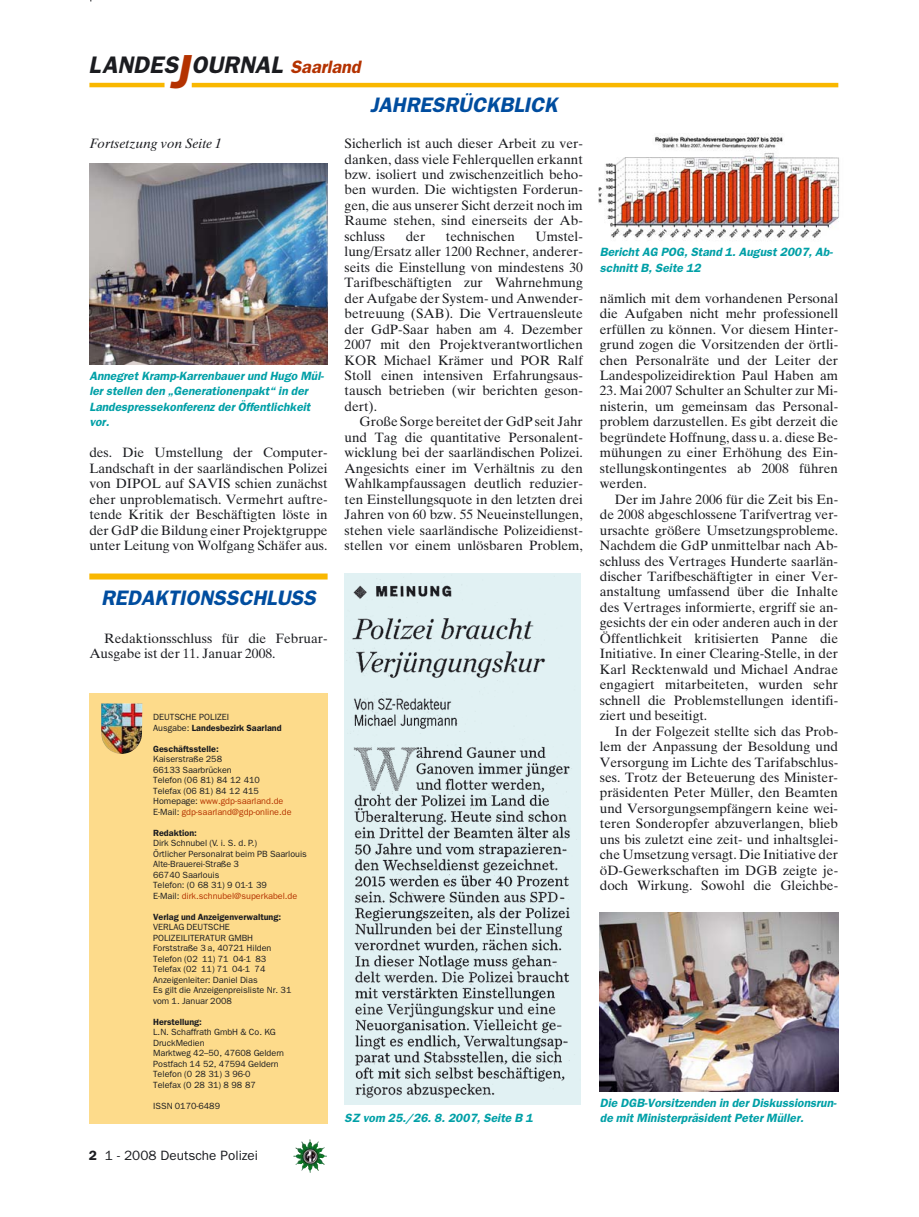
<style>
.page{position:relative;width:919px;height:1217px;background:#fff}
.page>*{position:absolute;margin:0;border:0;box-sizing:border-box;transform-origin:0 0}
.t1{font:italic 600 24px "Franklin Gothic";color:#1b1c20}
.t2{font:italic 600 21px "Franklin Gothic";color:#004d9f}
.t3{font:13.5px/15.5px "Times Ten";color:#1b1c20;text-align:justify}
.t4{font:13.5px "Franklin Gothic";color:#1b1c20}
.t5{font:italic 13.5px "Times Ten";color:#1b1c20}
.t6{font:italic 600 12px/15.5px "Franklin Gothic";color:#00a0a7}
.t7{font:9px/10.5px "Franklin Gothic";color:#1b1c20}
.t8{font:600 9px "Franklin Gothic";color:#1b1c20}
.s1{font-size:48px;color:#b43200}
.s2{font-size:18px;color:#b43200}
.s3{font-weight:600}
.s4{color:#b43200}
</style>
<div class="page">
<img style="left:295px;top:1140px;width:32px;height:32px">
<div style="left:89px;top:692px;width:238px;height:431px;background:#fddb8b"></div>
<img style="left:101px;top:703px;width:41px;height:50px">
<hr style="left:89px;top:83px;width:75px;height:4px;background:#f9b700">
<hr style="left:192px;top:83px;width:646px;height:4px;background:#f9b700">
<img style="left:89px;top:163px;width:238px;height:201px">
<img style="left:598px;top:133px;width:241px;height:108px">
<img style="left:600px;top:912px;width:238px;height:178px">
<img style="left:344px;top:573px;width:236px;height:530px">
<div style="left:89px;top:573px;width:238px;height:6px;background:#f9b700"></div>
<h1 class="t1" style="left:89px;top:56px;width:276px">LANDES<span class="s1">J</span>OURNAL <span class="s2">Saarland</span></h1>
<h2 class="t2" style="left:370px;top:97px;width:189px">JAHRESRÜCKBLICK</h2>
<p class="t5" style="left:89px;top:138px;width:134px">Fortsetzung von Seite 1</p>
<p class="t6" style="left:89px;top:369px;width:237px">Annegret Kramp-Karrenbauer und Hugo Mül&shy;ler stellen den „Generationenpakt“ in der Landespressekonferenz der Öffentlichkeit vor.</p>
<p class="t3" style="left:89px;top:446px;width:240px">des. Die Umstellung der Computer-Landschaft in der saarländischen Polizei von DIPOL auf SAVIS schien zunächst eher unproblematisch. Vermehrt auftre&shy;tende Kritik der Beschäftigten löste in der GdP die Bildung einer Projektgruppe unter Leitung von Wolfgang Schäfer aus.</p>
<h2 class="t2" style="left:101px;top:590px;width:220px">REDAKTIONSSCHLUSS</h2>
<p class="t3" style="left:89px;top:631px;width:240px;text-indent:15px">Redaktionsschluss für die Februar-<br>Ausgabe ist der 11. Januar 2008.</p>
<p class="t3" style="left:344px;top:137px;width:240px">Sicherlich ist auch dieser Arbeit zu ver&shy;danken, dass viele Fehlerquellen erkannt bzw. isoliert und zwischenzeitlich beho&shy;ben wurden. Die wichtigsten Forderun&shy;gen, die aus unserer Sicht derzeit noch im Raume stehen, sind einerseits der Ab&shy;schluss</p>
<p class="t3" style="left:344px;top:230px;width:240px;text-indent:191px">Umstel&shy;lung/Ersatz aller 1200 Rechner, anderer&shy;seits die Einstellung von mindestens 30<br>Tarifbeschäftigten zur Wahrnehmung der Aufgabe der System- und Anwender&shy;betreuung (SAB). Die Vertrauensleute der GdP-Saar haben am 4. Dezember 2007 mit den Projektverantwortlichen KOR Michael Krämer und POR Ralf Stoll einen intensiven Erfahrungsaus&shy;tausch betrieben (wir berichten geson&shy;dert).</p>
<p class="t3" style="left:344px;top:415px;width:240px;text-indent:15px">Große Sorge bereitet der GdP seit Jahr und Tag die quantitative Personalent&shy;wicklung bei der saarländischen Polizei.<br>Angesichts einer im Verhältnis zu den Wahlkampfaussagen deutlich reduzier&shy;ten Einstellungsquote in den letzten drei Jahren von 60 bzw. 55 Neueinstellungen, stehen viele saarländische Polizeidienst&shy;stellen vor einem unlösbaren Problem,</p>
<p class="t3" style="left:406px;top:230px;width:21px">der</p>
<p class="t3" style="left:446px;top:230px;width:70px">technischen</p>
<p class="t7" style="left:153px;top:712px;width:130px">DEUTSCHE POLIZEI<br>Ausgabe: <span class="s3">Landesbezirk Saarland</span></p>
<p class="t8" style="left:153px;top:745px;width:67px">Geschäftsstelle:</p>
<p class="t7" style="left:153px;top:754px;width:140px">Kaiserstraße 258<br>66133 Saarbrücken<br>Telefon (06 81) 84 12 410<br>Telefax (06 81) 84 12 415<br>Homepage: <span class="s4">www.gdp-saarland.de<br></span>E-Mail: <span class="s4">gdp-saarland@gdp-online.de</span></p>
<p class="t8" style="left:153px;top:829px;width:45px">Redaktion:</p>
<p class="t7" style="left:153px;top:838px;width:155px">Dirk Schnubel (V. i. S. d. P.)<br>Örtlicher Personalrat beim PB Saarlouis<br>Alte-Brauerei-Straße 3<br>66740 Saarlouis<br>Telefon: (0 68 31) 9 01-1 39<br>E-Mail: <span class="s4">dirk.schnubel@superkabel.de</span></p>
<p class="t8" style="left:153px;top:913px;width:130px">Verlag und Anzeigenverwaltung:</p>
<p class="t7" style="left:153px;top:922px;width:140px">VERLAG DEUTSCHE<br>POLIZEILITERATUR GMBH<br>Forststraße 3 a, 40721 Hilden<br>Telefon (02 11) 71 04-1 83<br>Telefax (02 11) 71 04-1 74<br>Anzeigenleiter: Daniel Dias<br>Es gilt die Anzeigenpreisliste Nr. 31 vom 1. Januar 2008</p>
<p class="t8" style="left:153px;top:1018px;width:50px">Herstellung:</p>
<p class="t7" style="left:153px;top:1027px;width:132px">L.N. Schaffrath GmbH &amp; Co. KG<br>DruckMedien<br>Marktweg 42–50, 47608 Geldern<br>Postfach 14 52, 47594 Geldern<br>Telefon (0 28 31) 3 96-0<br>Telefax (0 28 31) 8 98 87</p>
<p class="t7" style="left:153px;top:1100px;width:68px">ISSN 0170-6489</p>
<p class="t6" style="left:600px;top:245px;width:236px">Bericht AG POG, Stand 1. August 2007, Ab&shy;schnitt B, Seite 12</p>
<p class="t3" style="left:600px;top:292px;width:240px">nämlich mit dem vorhandenen Personal die Aufgaben nicht mehr professionell erfüllen zu können. Vor diesem Hinter&shy;grund zogen die Vorsitzenden der örtli&shy;chen Personalräte und der Leiter der Landespolizeidirektion Paul Haben am</p>
<p class="t3" style="left:600px;top:384px;width:240px">23. Mai 2007 Schulter an Schulter zur Mi&shy;nisterin, um gemeinsam das Personal - problem darzustellen. Es gibt derzeit die begründete Hoffnung, dass u. a. diese Be&shy;mühungen zu einer Erhöhung des Ein&shy;stellungskontingentes ab 2008 führen werden.</p>
<p class="t3" style="left:600px;top:492px;width:240px;text-indent:15px">Der im Jahre 2006 für die Zeit bis En&shy;de 2008 abgeschlossene Tarifvertrag ver&shy;ursachte größere Umsetzungsprobleme.<br>Nachdem die GdP unmittelbar nach Ab&shy;schluss des Vertrages Hunderte saarlän&shy;discher Tarifbeschäftigter in einer Ver&shy;anstaltung umfassend über die Inhalte des Vertrages informierte, ergriff sie an&shy;gesichts der ein oder anderen auch in der Öffentlichkeit kritisierten Panne die Initiative. In einer Clearing-Stelle, in der Karl Recktenwald und Michael Andrae engagiert mitarbeiteten, wurden sehr schnell die Problemstellungen identifi&shy;ziert und beseitigt.</p>
<p class="t3" style="left:600px;top:724px;width:240px;text-indent:15px">In der Folgezeit stellte sich das Prob - lem der Anpassung der Besoldung und Versorgung im Lichte des Tarifabschlus&shy;ses. Trotz der Beteuerung des Minister&shy;präsidenten Peter Müller, den Beamten und Versorgungsempfängern keine wei&shy;teren Sonderopfer abzuverlangen, blieb uns bis zuletzt eine zeit- und inhaltsglei&shy;che Umsetzung versagt. Die Initiative der öD-Gewerkschaften im DGB zeigte je&shy;doch Wirkung. Sowohl die Gleichbe-</p>
<p class="t6" style="left:600px;top:1095px;width:240px">Die DGB-Vorsitzenden in der Diskussionsrun-</p>
<p class="t4" style="left:89px;top:1150px;width:171px"><span class="s3">2</span> 1 - 2008 Deutsche Polizei</p>
<p class="t6" style="left:344px;top:1111px;width:189px">SZ vom 25./26. 8. 2007, Seite B 1</p>
<p class="t6" style="left:600px;top:1111px;width:207px">de mit Ministerpräsident Peter Müller.</p>
</div>
